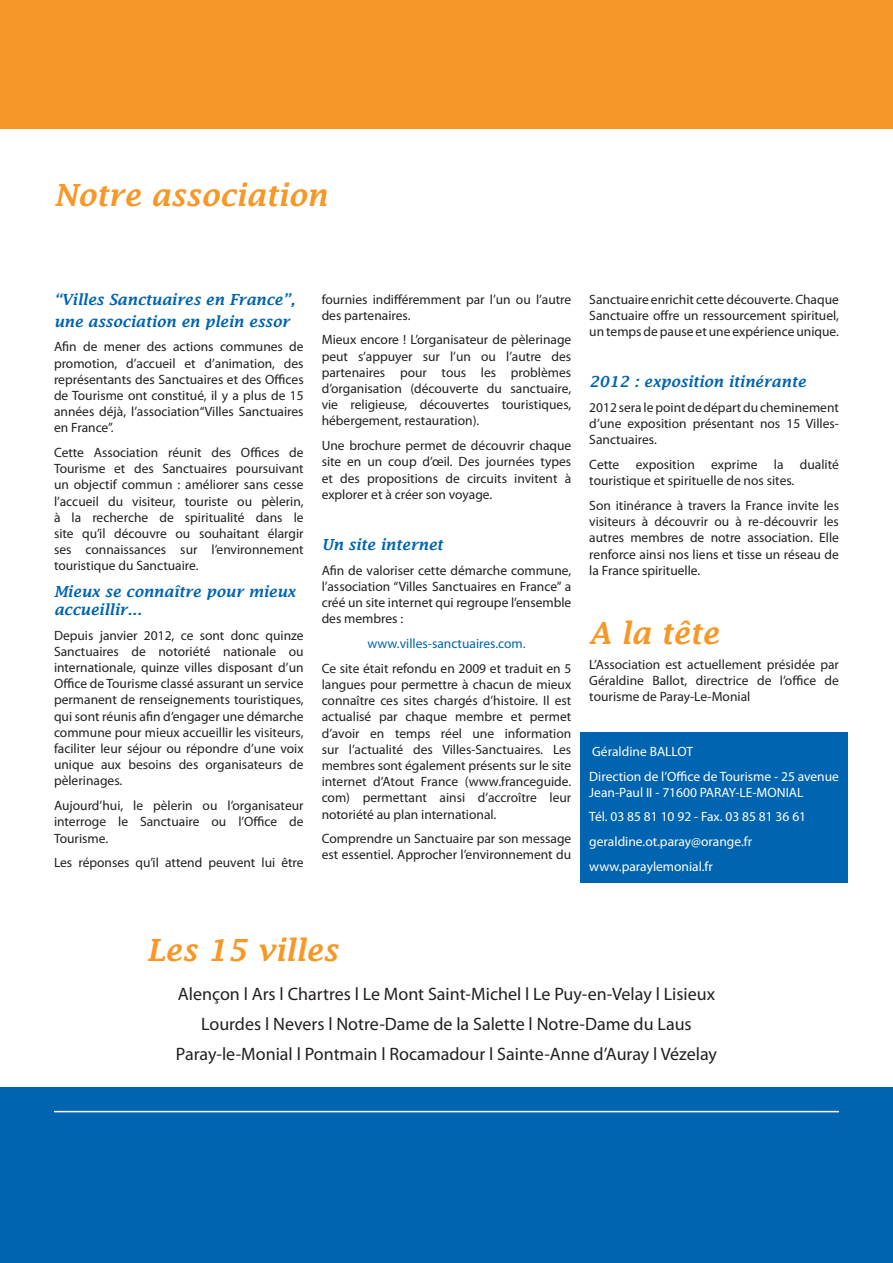
<style>
.page{position:relative;width:893px;height:1263px;background:#fff}
.page>*{position:absolute;margin:0;border:0;box-sizing:border-box;transform-origin:0 0}
.t1{font:italic 600 30px "Lucida Fax";color:#f79727}
.t2{font:18px "Myriad Pro";color:#231f20}
.t3{font:italic 600 15px/21.6px "Lucida Fax";color:#0164b0}
.t4{font:13.5px/16.2px "Myriad Pro";color:#231f20;text-align:justify}
.t5{font:13.5px/16.2px "Myriad Pro";color:#fff}
.t6{font:13.5px "Myriad Pro";color:#0164b0}
</style>
<div class="page">
<div style="left:0;top:0;width:893px;height:128px;background:#f79727"></div>
<div style="left:0;top:1088px;width:893px;height:175px;background:#0164b0"></div>
<div style="left:580px;top:732px;width:268px;height:151px;background:#0164b0"></div>
<hr style="left:54px;top:1111px;width:785px;height:1px;background:#fff">
<p class="t1" style="left:54px;top:178px;width:275px">Notre association</p>
<p class="t3" style="left:54px;top:289px;width:243px">“Villes Sanctuaires en France”, une association en plein essor</p>
<p class="t4" style="left:54px;top:338px;width:251px">Afin de mener des actions communes de promotion, d’accueil et d’animation, des représentants des Sanctuaires et des Offices de Tourisme ont constitué, il y a plus de 15 années déjà, l’association“Villes Sanctuaires en France”.</p>
<p class="t4" style="left:54px;top:444px;width:251px">Cette Association réunit des Offices de Tourisme et des Sanctuaires poursuivant un objectif commun : améliorer sans cesse l’accueil du visiteur, touriste ou pèlerin, à la recherche de spiritualité dans le site qu’il découvre ou souhaitant élargir ses connaissances sur l’environnement touristique du Sanctuaire.</p>
<p class="t3" style="left:54px;top:582px;width:243px;line-height:18px">Mieux se connaître pour mieux accueillir...</p>
<p class="t4" style="left:54px;top:627px;width:251px">Depuis janvier 2012, ce sont donc quinze Sanctuaires de notoriété nationale ou internationale, quinze villes disposant d’un Office de Tourisme classé assurant un service permanent de renseignements touristiques, qui sont réunis afin d’engager une démarche commune pour mieux accueillir les visiteurs, faciliter leur séjour ou répondre d’une voix unique aux besoins des organisateurs de pèlerinages.</p>
<p class="t4" style="left:54px;top:797px;width:251px">Aujourd’hui, le pèlerin ou l’organisateur interroge le Sanctuaire ou l’Office de Tourisme.</p>
<p class="t4" style="left:54px;top:854px;width:251px">Les réponses qu’il attend peuvent lui être</p>
<p class="t4" style="left:322px;top:291px;width:251px">fournies indifféremment par l’un ou l’autre des partenaires.</p>
<p class="t4" style="left:322px;top:332px;width:251px">Mieux encore ! L’organisateur de pèlerinage peut s’appuyer sur l’un ou l’autre des partenaires pour tous les problèmes d’organisation (découverte du sanctuaire, vie religieuse, découvertes touristiques, hébergement, restauration).</p>
<p class="t4" style="left:322px;top:437px;width:251px">Une brochure permet de découvrir chaque site en un coup d’œil. Des journées types et des propositions de circuits invitent à explorer et à créer son voyage.</p>
<p class="t3" style="left:322px;top:534px;width:123px">Un site internet</p>
<p class="t4" style="left:322px;top:562px;width:251px">Afin de valoriser cette démarche commune, l’association “Villes Sanctuaires en France” a créé un site internet qui regroupe l’ensemble des membres :</p>
<p class="t6" style="left:367px;top:635px;width:160px">www.villes-sanctuaires.com.</p>
<p class="t4" style="left:322px;top:660px;width:251px">Ce site était refondu en 2009 et traduit en 5 langues pour permettre à chacun de mieux connaître ces sites chargés d’histoire. Il est actualisé par chaque membre et permet d’avoir en temps réel une information sur l’actualité des Villes-Sanctuaires. Les membres sont également présents sur le site internet d’Atout France (www.franceguide. com) permettant ainsi d’accroître leur notoriété au plan international.</p>
<p class="t4" style="left:322px;top:830px;width:251px">Comprendre un Sanctuaire par son message est essentiel. Approcher l’environnement du</p>
<p class="t4" style="left:589px;top:291px;width:251px">Sanctuaire enrichit cette découverte. Chaque Sanctuaire offre un ressourcement spirituel, un temps de pause et une expérience unique.</p>
<p class="t3" style="left:589px;top:371px;width:218px">2012 : exposition itinérante</p>
<p class="t4" style="left:589px;top:399px;width:251px">2012 sera le point de départ du cheminement d’une exposition présentant nos 15 Villes-Sanctuaires.</p>
<p class="t4" style="left:589px;top:456px;width:251px">Cette exposition exprime la dualité touristique et spirituelle de nos sites.</p>
<p class="t4" style="left:589px;top:497px;width:251px">Son itinérance à travers la France invite les visiteurs à découvrir ou à re-découvrir les autres membres de notre association. Elle renforce ainsi nos liens et tisse un réseau de la France spirituelle.</p>
<p class="t1" style="left:589px;top:616px;width:131px">A la tête</p>
<p class="t4" style="left:589px;top:656px;width:251px">L’Association est actuellement présidée par Géraldine Ballot, directrice de l’office de tourisme de Paray-Le-Monial</p>
<p class="t5" style="left:592px;top:743px;width:102px">Géraldine BALLOT</p>
<p class="t5" style="left:589px;top:768px;width:251px">Direction de l’Office de Tourisme - 25 avenue<br>Jean-Paul II - 71600 PARAY-LE-MONIAL</p>
<p class="t5" style="left:589px;top:809px;width:218px">Tél. 03 85 81 10 92 - Fax. 03 85 81 36 61</p>
<p class="t5" style="left:589px;top:833px;width:164px">geraldine.ot.paray@orange.fr</p>
<p class="t5" style="left:589px;top:858px;width:125px">www.paraylemonial.fr</p>
<p class="t1" style="left:147px;top:933px;width:193px">Les 15 villes</p>
<p class="t2" style="left:178px;top:982px;width:539px">Alençon l Ars l Chartres l Le Mont Saint-Michel l Le Puy-en-Velay l Lisieux</p>
<p class="t2" style="left:201px;top:1013px;width:492px">Lourdes l Nevers l Notre-Dame de la Salette l Notre-Dame du Laus</p>
<p class="t2" style="left:176px;top:1043px;width:543px">Paray-le-Monial l Pontmain l Rocamadour l Sainte-Anne d’Auray l Vézelay</p>
</div>
